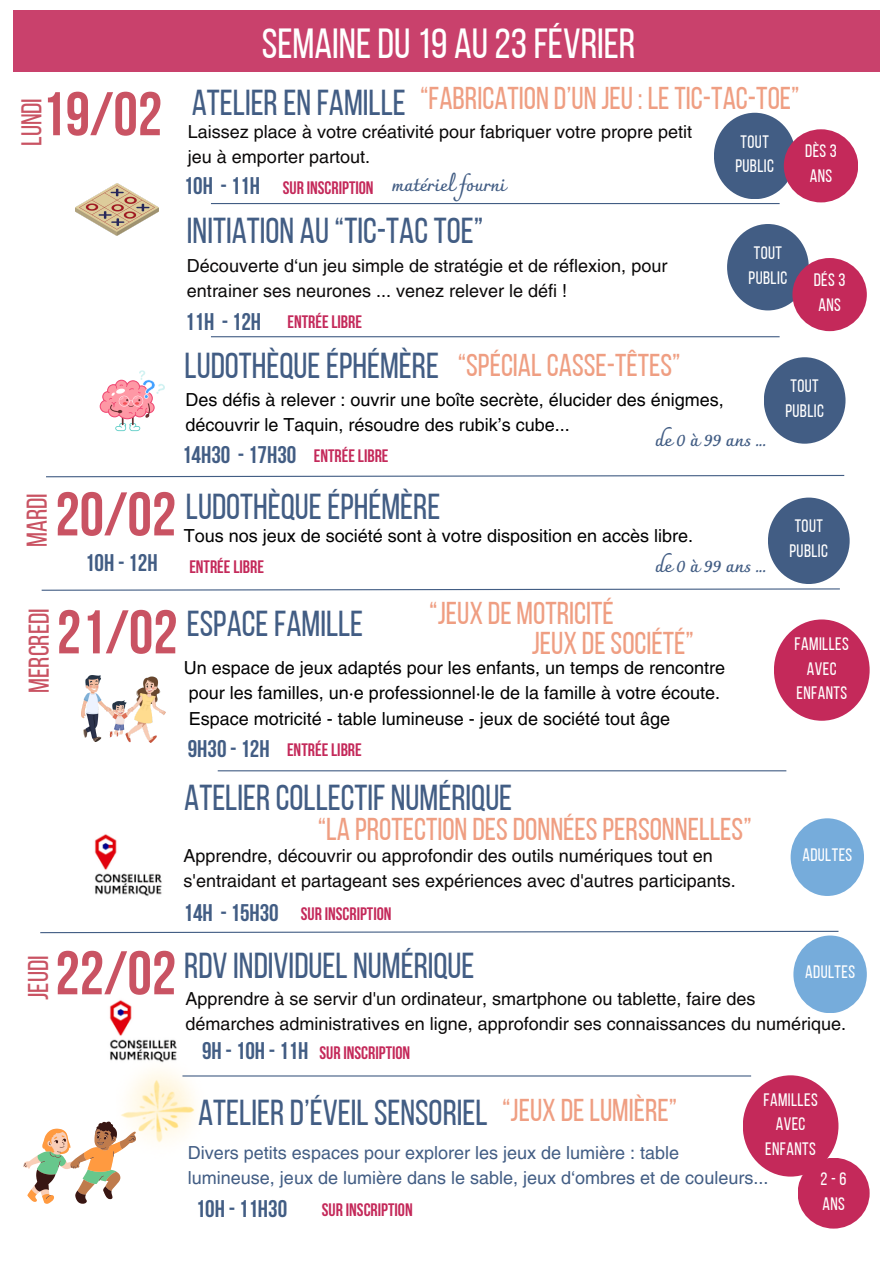
<style>
.page{position:relative;width:893px;height:1264px;background:#fff}
.page>*{position:absolute;margin:0;border:0;box-sizing:border-box;transform-origin:0 0}
.t1{font:700 61.5px "Bebas Neue";color:#c95363}
.t2{font:42px "Bebas Neue";color:#fff}
.t3{font:36px "Bebas Neue";color:#425d84}
.t4{font:31.5px/29.2px "Bebas Neue";color:#ef9e82}
.t5{font:28.5px "Bebas Neue";color:#c95363}
.t6{font:700 24px "Bebas Neue";color:#425d84}
.t7{font:18px/25.2px "Helvetica LT Pro";color:#0b0909}
.t8{font:18px/25.2px "Helvetica LT Pro";color:#000}
.t9{font:18px "Helvetica LT Pro";color:#425d84}
.t10{font:18px/24.8px "Bebas Neue";letter-spacing:.025em;color:#fff}
.t11{font:700 18px "Bebas Neue";color:#c4295a}
.t12{font:700 18px "Charmonman";color:#425d84}
.t13{font:18px "Bebas Neue Cyrillic";color:#c4295a}
</style>
<div class="page">
<div style="left:773px;top:619px;width:96px;height:101px;background:#c4295a;border-radius:50%"></div>
<svg style="left:40px;top:930px;width:799px;height:3px"></svg>
<svg style="left:41px;top:588px;width:799px;height:3px"></svg>
<div style="left:790px;top:818px;width:74px;height:78px;background:#76acdb;border-radius:50%"></div>
<img style="left:81px;top:675px;width:84px;height:67px">
<div style="left:767px;top:497px;width:82px;height:87px;background:#425d84;border-radius:50%"></div>
<div style="left:763px;top:357px;width:82px;height:86px;background:#425d84;border-radius:50%"></div>
<svg style="left:46px;top:474px;width:799px;height:4px"></svg>
<div style="left:13px;top:11px;width:866px;height:61px;background:#c9416c"></div>
<div style="left:713px;top:113px;width:82px;height:86px;background:#425d84;border-radius:50%"></div>
<div style="left:783px;top:129px;width:75px;height:73px;background:#c4295a;border-radius:50%"></div>
<img style="left:75px;top:183px;width:84px;height:53px">
<svg style="left:100px;top:370px;width:65px;height:61px"></svg>
<div style="left:727px;top:224px;width:81px;height:86px;background:#425d84;border-radius:50%"></div>
<div style="left:792px;top:258px;width:74px;height:73px;background:#c4295a;border-radius:50%"></div>
<div style="left:797px;top:1157px;width:72px;height:71px;background:#c4295a;border-radius:50%"></div>
<div style="left:742px;top:1075px;width:96px;height:101px;background:#c4295a;border-radius:50%"></div>
<img style="left:109px;top:1000px;width:68px;height:61px">
<img style="left:117px;top:1052px;width:93px;height:91px">
<svg style="left:23px;top:1121px;width:113px;height:82px"></svg>
<hr style="left:211px;top:203px;width:568px;height:1px;background:#425d84">
<hr style="left:211px;top:336px;width:568px;height:1px;background:#425d84">
<hr style="left:218px;top:770px;width:568px;height:1px;background:#425d84">
<hr style="left:182px;top:1075px;width:569px;height:1px;background:#425d84">
<img style="left:94px;top:834px;width:68px;height:63px">
<div style="left:793px;top:935px;width:73px;height:78px;background:#76acdb;border-radius:50%"></div>
<p class="t2" style="left:262px;top:26px;width:375px">SEMAINEDU19 AU23FÉVRIER</p>
<h5 class="t4" style="left:420px;top:87px;width:381px">“FABRICATION D’UN JEU: LETIC-TAC-TOE”</h5>
<p class="t1" style="left:41px;top:89px;width:122px">19/02</p>
<p class="t3" style="left:192px;top:88px;width:215px">ATELIEREN FAMILLE</p>
<p class="t5" style="left:20px;top:146px;width:50px;rotate:-90deg">LUNDI</p>
<p class="t7" style="left:188px;top:121px;width:506px">Laissez place à votre créativité pour fabriquer votre propre petit jeu à emporter partout.</p>
<h6 class="t11" style="left:283px;top:180px;width:92px">SUR INSCRIPTION</h6>
<p class="t10" style="left:735px;top:131px;width:40px">TOUT<br>PUBLIC</p>
<p class="t10" style="left:805px;top:140px;width:33px">DÈS 3<br>ANS</p>
<p class="t12" style="left:391px;top:174px;width:115px">matériel fourni</p>
<p class="t3" style="left:187px;top:216px;width:298px">INITIATION AU“TIC-TACTOE”</p>
<p class="t6" style="left:184px;top:175px;width:78px">10H -11H</p>
<p class="t7" style="left:187px;top:255px;width:482px">Découverte d‘un jeu simple de stratégie et de réflexion, pour entrainer ses neurones ... venez relever le défi !</p>
<h3 class="t11" style="left:287px;top:315px;width:76px">ENTRÉELIBRE</h3>
<p class="t6" style="left:185px;top:312px;width:78px">11H -12H</p>
<p class="t10" style="left:748px;top:242px;width:40px">TOUT<br>PUBLIC</p>
<p class="t10" style="left:813px;top:269px;width:33px">DÉS 3<br>ANS</p>
<p class="t3" style="left:184px;top:350px;width:256px">LUDOTHÈQUEÉPHÉMÈRE</p>
<h3 class="t4" style="left:457px;top:353px;width:224px">“SPÉCIALCASSE-TÊTES”</h3>
<h1 class="t8" style="left:185px;top:389px;width:540px">Des défis à relever : ouvrir une boîte secrète, élucider des énigmes, découvrir le Taquin, résoudre des rubik’s cube...</h1>
<h3 class="t6" style="left:182px;top:445px;width:116px">14H30 -17H30</h3>
<h4 class="t11" style="left:314px;top:449px;width:76px">ENTRÉELIBRE</h4>
<p class="t12" style="left:655px;top:429px;width:113px">de 0 à 99 ans ...</p>
<p class="t5" style="left:26px;top:547px;width:55px;rotate:-90deg">MARDI</p>
<h5 class="t1" style="left:55px;top:489px;width:122px">20/02</h5>
<h5 class="t6" style="left:85px;top:553px;width:74px">10H -12H</h5>
<p class="t3" style="left:186px;top:492px;width:256px">LUDOTHÈQUEÉPHÉMÈRE</p>
<h5 class="t8" style="left:184px;top:524px;width:511px">Tous nos jeux de société sont à votre disposition en accès libre.</h5>
<h3 class="t11" style="left:189px;top:559px;width:76px">ENTRÉELIBRE</h3>
<p class="t12" style="left:655px;top:555px;width:113px">de 0 à 99 ans ...</p>
<h6 class="t4" style="left:531px;top:601px;width:164px;text-indent:-102px">“JEUX DE MOTRICITÉ<br>JEUX DESOCIÉTÉ”</h6>
<h5 class="t1" style="left:57px;top:607px;width:122px">21/02</h5>
<p class="t5" style="left:27px;top:692px;width:86px;rotate:-90deg">MERCREDI</p>
<p class="t3" style="left:187px;top:609px;width:178px">ESPACEFAMILLE</p>
<h2 class="t8" style="left:184px;top:657px;width:543px">Un espace de jeux adaptés pour les enfants, un temps de rencontre</h2>
<h1 class="t8" style="left:189px;top:682px;width:533px">pour les familles, un·e professionnel·le de la famille à votre écoute.</h1>
<h4 class="t8" style="left:189px;top:707px;width:483px">Espace motricité - table lumineuse - jeux de société tout âge</h4>
<p class="t13" style="left:287px;top:742px;width:76px">ENTRÉELIBRE</p>
<h6 class="t6" style="left:188px;top:739px;width:83px">9H30-12H</h6>
<p class="t3" style="left:184px;top:783px;width:329px">ATELIERCOLLECTIF NUMÉRIQUE</p>
<h6 class="t4" style="left:317px;top:817px;width:435px">“LA PROTECTION DESDONNÉESPERSONNELLES”</h6>
<h3 class="t7" style="left:183px;top:844px;width:553px">Apprendre, découvrir ou approfondir des outils numériques tout en s'entraidant et partageant ses expériences avec d'autres participants.</h3>
<p class="t11" style="left:301px;top:906px;width:92px">SUR INSCRIPTION</p>
<h5 class="t6" style="left:183px;top:903px;width:97px">14H -15H30</h5>
<p class="t10" style="left:785px;top:375px;width:40px">TOUT<br>PUBLIC</p>
<p class="t10" style="left:789px;top:515px;width:40px">TOUT<br>PUBLIC</p>
<p class="t10" style="left:794px;top:633px;width:56px;text-align:center">FAMILLES<br>AVEC<br>ENFANTS</p>
<p class="t10" style="left:802px;top:844px;width:51px">ADULTES</p>
<h3 class="t5" style="left:27px;top:1000px;width:46px;rotate:-90deg">JEUDI</h3>
<h6 class="t1" style="left:55px;top:948px;width:122px">22/02</h6>
<p class="t3" style="left:184px;top:950px;width:292px">RDV INDIVIDUEL NUMÉRIQUE</p>
<p class="t10" style="left:805px;top:961px;width:51px">ADULTES</p>
<h4 class="t7" style="left:185px;top:987px;width:571px">Apprendre à se servir d'un ordinateur, smartphone ou tablette, faire des</h4>
<h3 class="t7" style="left:185px;top:1012px;width:662px">démarches administratives en ligne, approfondir ses connaissances du numérique.</h3>
<p class="t6" style="left:202px;top:1041px;width:108px">9H -10H -11H</p>
<p class="t11" style="left:319px;top:1045px;width:92px">SUR INSCRIPTION</p>
<p class="t10" style="left:763px;top:1088px;width:56px;text-align:center">FAMILLES<br>AVEC<br>ENFANTS</p>
<p class="t4" style="left:502px;top:1098px;width:177px">“JEUX DELUMIÈRE”</p>
<p class="t3" style="left:198px;top:1098px;width:291px">ATELIERD’ÉVEILSENSORIEL</p>
<h6 class="t9" style="left:188px;top:1146px;width:493px">Divers petits espaces pour explorer les jeux de lumière : table</h6>
<h1 class="t9" style="left:188px;top:1171px;width:582px">lumineuse, jeux de lumière dans le sable, jeux d‘ombres et de couleurs...</h1>
<h4 class="t11" style="left:322px;top:1201px;width:92px">SUR INSCRIPTION</h4>
<p class="t10" style="left:820px;top:1167px;width:27px">2-6<br>ANS</p>
<h1 class="t6" style="left:196px;top:1199px;width:93px">10H -11H30</h1>
</div>
